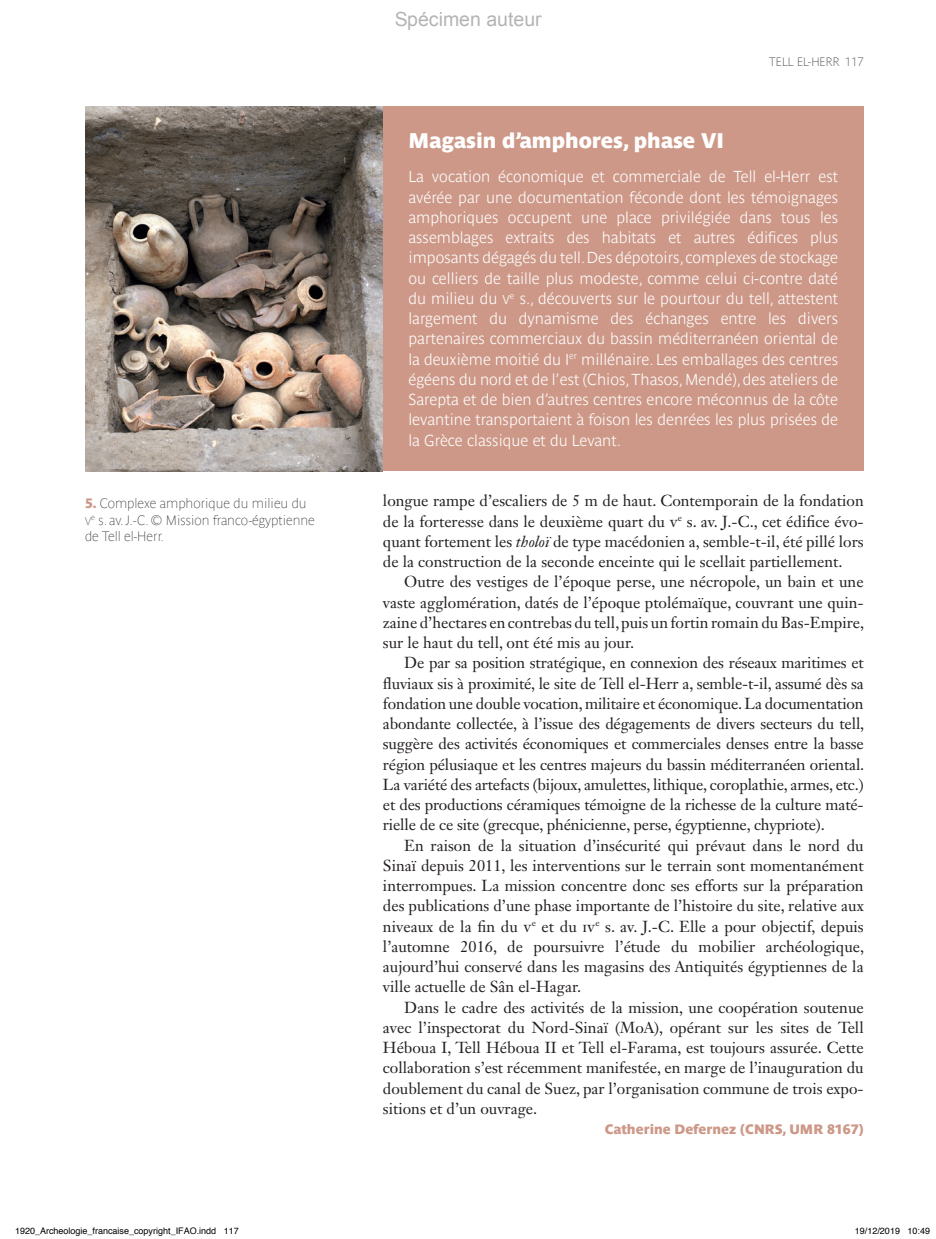
<style>
.page{position:relative;width:936px;height:1239px;background:#fff}
.page>*{position:absolute;margin:0;border:0;box-sizing:border-box;transform-origin:0 0}
.t1{font:21px "Parisine Sombre";color:#fff}
.t2{font:19.5px "Arial";color:rgb(0 0 0/.3)}
.t3{font:15.75px/20.2px "Janson Text LT Std";color:#231f20;text-align:justify}
.t4{font:700 15.75px/20.2px "Parisine Clair";color:#fff;text-align:justify}
.t5{font:13.5px/16.5px "Parisine Clair";color:#231f20}
.t6{font:13.5px "Parisine Sombre";color:#cd9887}
.t7{font:12px "Parisine Clair";color:#231f20}
.t8{font:9px "Helvetica";color:#000}
.s1{font-family:"Parisine Sombre";color:#cd9887}
.s2{font-family:"Parisine Clair Regular SC800";font-size:10.8px}
.s3{font-family:"Parisine Clair Bold SC800";font-weight:400;font-size:12.6px}
.s4{font-style:italic}
</style>
<div class="page">
<img style="left:85px;top:106px;width:298px;height:365px">
<div style="left:383px;top:106px;width:480px;height:365px;background:#cd9887"></div>
<p class="t2" style="left:394px;top:6px;width:149px">Spécimen auteur</p>
<p class="t7" style="left:769px;top:55px;width:96px">Tell El-Herr 117</p>
<p class="t5" style="left:85px;top:495px;width:231px"><span class="s1">5.</span> Complexe amphorique du milieu du <span class="s2">v</span><sup>e</sup> s. av. J.-C. © Mission franco-égyptienne de Tell el-Herr.</p>
<h1 class="t1" style="left:408px;top:128px;width:317px">Magasin d’amphores, phase VI</h1>
<p class="t4" style="left:408px;top:167px;width:431px">La vocation économique et commerciale de Tell el-Herr est avérée par une documentation féconde dont les témoignages amphoriques occupent une place privilégiée dans tous les assemblages extraits des habitats et autres édifices plus imposants dégagés du tell. Des dépotoirs, complexes de stockage ou celliers de taille plus modeste, comme celui ci-contre daté du milieu du <span class="s3">v</span><sup>e</sup> s., découverts sur le pourtour du tell, attestent largement du dynamisme des échanges entre les divers partenaires commerciaux du bassin méditerranéen oriental de la deuxième moitié du I<sup>er</sup> millénaire. Les emballages des centres égéens du nord et de l’est (Chios, Thasos, Mendé), des ateliers de Sarepta et de bien d’autres centres encore méconnus de la côte levantine transportaient à foison les denrées les plus prisées de la Grèce classique et du Levant.</p>
<p class="t3" style="left:383px;top:491px;width:482px">longue rampe d’escaliers de 5 m de haut. Contemporain de la fondation de la forteresse dans le deuxième quart du v<sup>e</sup> s. av. J.-C., cet édifice évo&shy;quant fortement les <span class="s4">tholoï</span> de type macédonien a, semble-t-il, été pillé lors de la construction de la seconde enceinte qui le scellait partiellement.</p>
<p class="t3" style="left:383px;top:572px;width:482px;text-indent:21px">Outre des vestiges de l’époque perse, une nécropole, un bain et une vaste agglomération, datés de l’époque ptolémaïque, couvrant une quin&shy;zaine d’hectares en contrebas du tell, puis un fortin romain du Bas-Empire, sur le haut du tell, ont été mis au jour.</p>
<p class="t3" style="left:383px;top:653px;width:483px;text-indent:21px">De par sa position stratégique, en connexion des réseaux maritimes et fluviaux sis à proximité, le site de Tell el-Herr a, semble-t-il, assumé dès sa fondation une double vocation, militaire et économique. La documentation abondante collectée, à l’issue des dégagements de divers secteurs du tell, suggère des activités économiques et commerciales denses entre la basse région pélusiaque et les centres majeurs du bassin méditerranéen oriental.<br>La variété des artefacts (bijoux, amulettes, lithique, coroplathie, armes, etc.) et des productions céramiques témoigne de la richesse de la culture maté&shy;rielle de ce site (grecque, phénicienne, perse, égyptienne, chypriote).</p>
<p class="t3" style="left:383px;top:835px;width:483px;text-indent:21px">En raison de la situation d’insécurité qui prévaut dans le nord du Sinaï depuis 2011, les interventions sur le terrain sont momentanément interrompues. La mission concentre donc ses efforts sur la préparation des publications d’une phase importante de l’histoire du site, relative aux niveaux de la fin du v<sup>e</sup> et du iv<sup>e</sup> s. av. J.-C. Elle a pour objectif, depuis l’automne 2016, de poursuivre l’étude du mobilier archéologique, aujourd’hui conservé dans les magasins des Antiquités égyptiennes de la ville actuelle de Sân el-Hagar.</p>
<p class="t3" style="left:383px;top:997px;width:482px;text-indent:21px">Dans le cadre des activités de la mission, une coopération soutenue avec l’inspectorat du Nord-Sinaï (MoA), opérant sur les sites de Tell Héboua I, Tell Héboua II et Tell el-Farama, est toujours assurée. Cette collaboration s’est récemment manifestée, en marge de l’inauguration du doublement du canal de Suez, par l’organisation commune de trois expo&shy;sitions et d’un ouvrage.</p>
<p class="t6" style="left:604px;top:1121px;width:260px">Catherine Defernez (CNRS, UMR 8167)</p>
<p class="t8" style="left:15px;top:1224px;width:225px">1920_Archeologie_francaise_copyright_IFAO.indd 117</p>
<p class="t8" style="left:854px;top:1224px;width:77px">19/12/2019 10:49</p>
</div>
